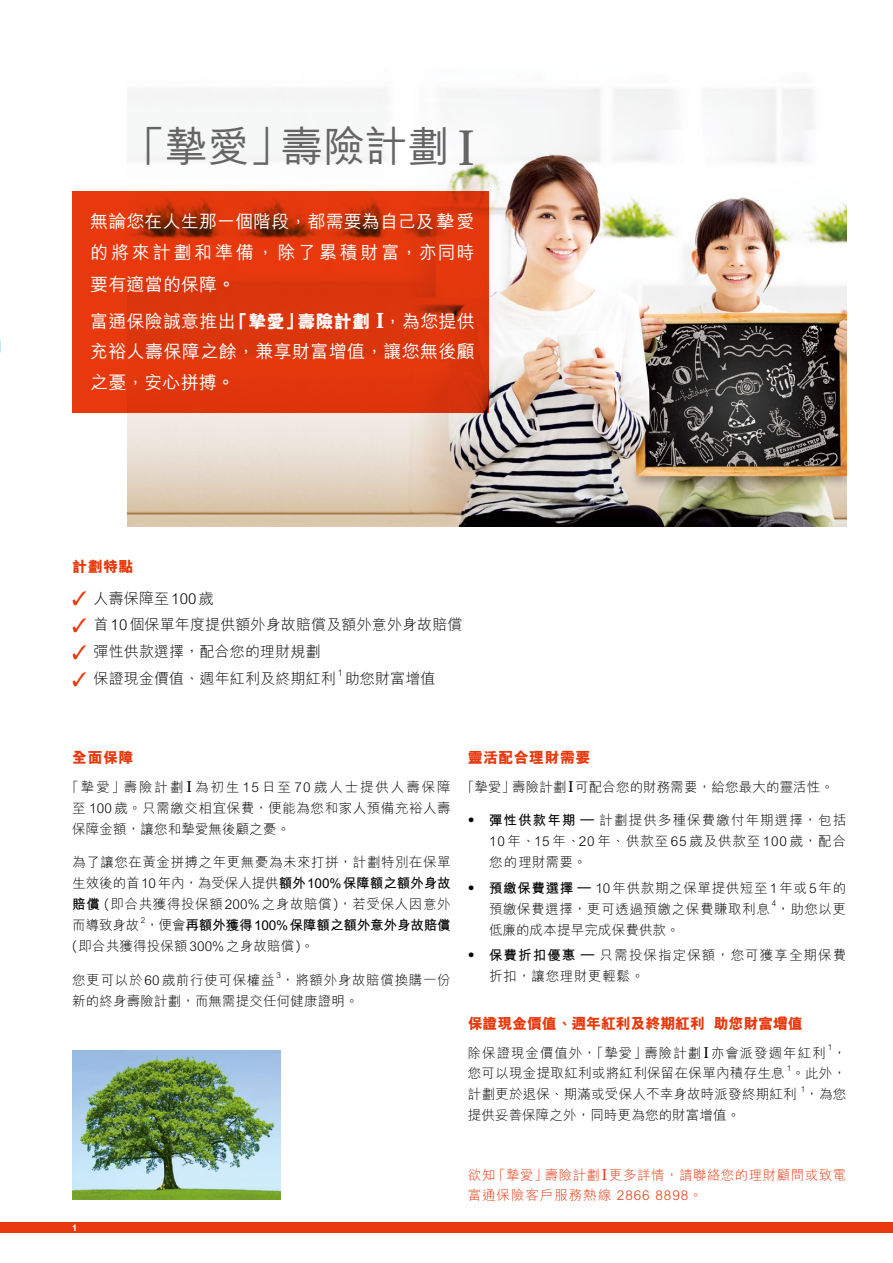
<style>
.page{position:relative;width:893px;height:1263px;background:#fff}
.page>*{position:absolute;margin:0;border:0;box-sizing:border-box;transform-origin:0 0}
.t1{font:500 42px "M Hei HK";color:#666565}
.t2{font:500 18px/31.5px "M Hei HK";letter-spacing:.01em;color:#fff;text-align:justify}
.t3{font:300 15px "M Hei HK";letter-spacing:.01em;color:#000}
.t4{font:800 15px "M Hei HK";letter-spacing:-.01em;color:#e8390e}
.t5{font:800 15px "M Hei HK";letter-spacing:.025em;color:#e8390e}
.t6{font:300 13.5px/21px "M Hei HK";letter-spacing:.04em;color:#000;text-align:justify}
.t7{font:300 13.5px/21px "M Hei HK";letter-spacing:.01em;color:#000}
.t8{font:300 13.5px/20.4px "M Hei HK";letter-spacing:.035em;color:#e8390e}
.t9{font:300 13.5px/21px "M Hei HK";letter-spacing:.08em;color:#000}
.t10{font:300 13.5px/21px "M Hei HK";letter-spacing:.015em;color:#000}
.t11{font:300 13.5px "M Hei HK";letter-spacing:.07em;color:#000}
.t12{font:300 13.5px "M Hei HK";letter-spacing:.02em;color:#000}
.t13{font:300 9px "M Hei HK";color:#000}
.t14{font:700 9px "Arial";color:#fff}
.t15{font:300 8.1px "M Hei HK";color:#000}
.s1{font-family:"Lucida Bright";font-weight:400;font-size:48px}
.s2{font-weight:800}
.s3{font-family:"Lucida Bright";font-weight:600;font-size:21px}
.s4{color:#e8390e}
.s5{font-family:"Lucida Bright";font-weight:400;font-size:15px}
.s6{font-weight:700}
</style>
<div class="page">
<div style="left:0;top:1222px;width:893px;height:11px;background:#e8390e"></div>
<img style="left:128px;top:88px;width:718px;height:438px">
<svg style="left:72px;top:191px;width:417px;height:221px;background:#dc350c"></svg>
<img style="left:72px;top:1050px;width:209px;height:149px">
<h1 class="t1" style="left:124px;top:116px;width:352px">「摯愛」壽險計劃 <span class="s1">I</span></h1>
<h2 class="t2" style="left:90px;top:204px;width:386px">無論您在人生那一個階段，都需要為自己及摯愛的將來計劃和準備，除了累積財富，亦同時要有適當的保障。</h2>
<h2 class="t2" style="left:90px;top:304px;width:386px;line-height:30.9px">富通保險誠意推出<span class="s2">「摯愛」壽險計劃</span> <span class="s3">I</span>，為您提供充裕人壽保障之餘，兼享財富增值，讓您無後顧之憂，安心拼搏。</h2>
<p class="t4" style="left:72px;top:559px;width:63px">計劃特點</p>
<p class="t3" style="left:72px;top:590px;width:143px"><span class="s4">✓</span> 人壽保障至100歲</p>
<p class="t3" style="left:72px;top:617px;width:392px"><span class="s4">✓</span> 首10個保單年度提供額外身故賠償及額外意外身故賠償</p>
<p class="t3" style="left:72px;top:644px;width:250px"><span class="s4">✓</span> 彈性供款選擇，配合您的理財規劃</p>
<p class="t3" style="left:72px;top:671px;width:265px"><span class="s4">✓</span> 保證現金價值、週年紅利及終期紅利</p>
<p class="t13" style="left:338px;top:668px;width:7px">1</p>
<p class="t3" style="left:345px;top:671px;width:92px">助您財富增值</p>
<p class="t4" style="left:72px;top:750px;width:63px">全面保障</p>
<p class="t6" style="left:72px;top:777px;width:380px;text-indent:-7px">「摯愛」壽險計劃<span class="s5">I</span> 為初生15日至70歲人士提供人壽保障至 100 歲。只需繳交相宜保費，便能為您和家人預備充裕人壽保障金額，讓您和摯愛無後顧之憂。</p>
<p class="t6" style="left:72px;top:852px;width:380px">為了讓您在黃金拼搏之年更無憂為未來打拼，計劃特別在保單生效後的首10年內，為受保人提供<span class="s6">額外100%保障額之額外身故賠償</span> (即合共獲得投保額200%之身故賠償)，若受保人因意外而導致身故，便會<span class="s6">再額外獲得100%保障額之額外意外身故賠償</span></p>
<p class="t15" style="left:141px;top:916px;width:6px">2</p>
<p class="t7" style="left:72px;top:936px;width:243px">(即合共獲得投保額300%之身故賠償)。</p>
<p class="t6" style="left:72px;top:969px;width:204px">您更可以於60歲前行使可保權益</p>
<p class="t15" style="left:277px;top:970px;width:6px">3</p>
<p class="t7" style="left:72px;top:969px;width:380px;text-indent:209px">，將額外身故賠償換購一份新的終身壽險計劃，而無需提交任何健康證明。</p>
<p class="t5" style="left:468px;top:750px;width:124px">靈活配合理財需要</p>
<p class="t7" style="left:461px;top:776px;width:375px">「摯愛」壽險計劃<span class="s5">I</span>可配合您的財務需要，給您最大的靈活性。</p>
<p class="t6" style="left:489px;top:810px;width:359px;text-indent:-25px">• <span class="s6">彈性供款年期</span> – 計劃提供多種保費繳付年期選擇，包括10 年、15 年、20 年、供款至 65 歲及供款至 100 歲，配合您的理財需要。</p>
<p class="t6" style="left:489px;top:877px;width:359px;text-indent:-25px">• <span class="s6">預繳保費選擇</span> – 10年供款期之保單提供短至1年或5年的預繳保費選擇，更可透過預繳之保費賺取利息</p>
<p class="t15" style="left:772px;top:899px;width:6px">4</p>
<p class="t6" style="left:776px;top:898px;width:71px">，助您以更</p>
<p class="t7" style="left:489px;top:919px;width:192px">低廉的成本提早完成保費供款。</p>
<p class="t9" style="left:489px;top:944px;width:359px;text-indent:-25px">• <span class="s6">保費折扣優惠</span> – 只需投保指定保額，您可獲享全期保費折扣，讓您理財更輕鬆。</p>
<p class="t4" style="left:468px;top:1016px;width:337px">保證現金價值、週年紅利及終期紅利 助您財富增值</p>
<p class="t11" style="left:468px;top:1046px;width:359px">除保證現金價值外，「摯愛」壽險計劃<span class="s5">I</span>亦會派發週年紅利</p>
<p class="t15" style="left:828px;top:1043px;width:6px">1</p>
<p class="t6" style="left:833px;top:1042px;width:15px">，</p>
<p class="t12" style="left:468px;top:1066px;width:319px">您可以現金提取紅利或將紅利保留在保單內積存生息</p>
<p class="t15" style="left:787px;top:1064px;width:6px">1</p>
<p class="t10" style="left:468px;top:1062px;width:380px;text-indent:324px">。此外，計劃更於退保、期滿或受保人不幸身故時派發終期紅利</p>
<p class="t15" style="left:801px;top:1085px;width:6px">1</p>
<p class="t6" style="left:805px;top:1083px;width:42px">，為您</p>
<p class="t7" style="left:468px;top:1104px;width:274px">提供妥善保障之外，同時更為您的財富增值。</p>
<p class="t14" style="left:72px;top:1222px;width:7px">1</p>
<p class="t8" style="left:468px;top:1164px;width:380px">欲知「摯愛」壽險計劃<span class="s5">I</span>更多詳情，請聯絡您的理財顧問或致電富通保險客戶服務熱線 2866 8898。</p>
</div>
